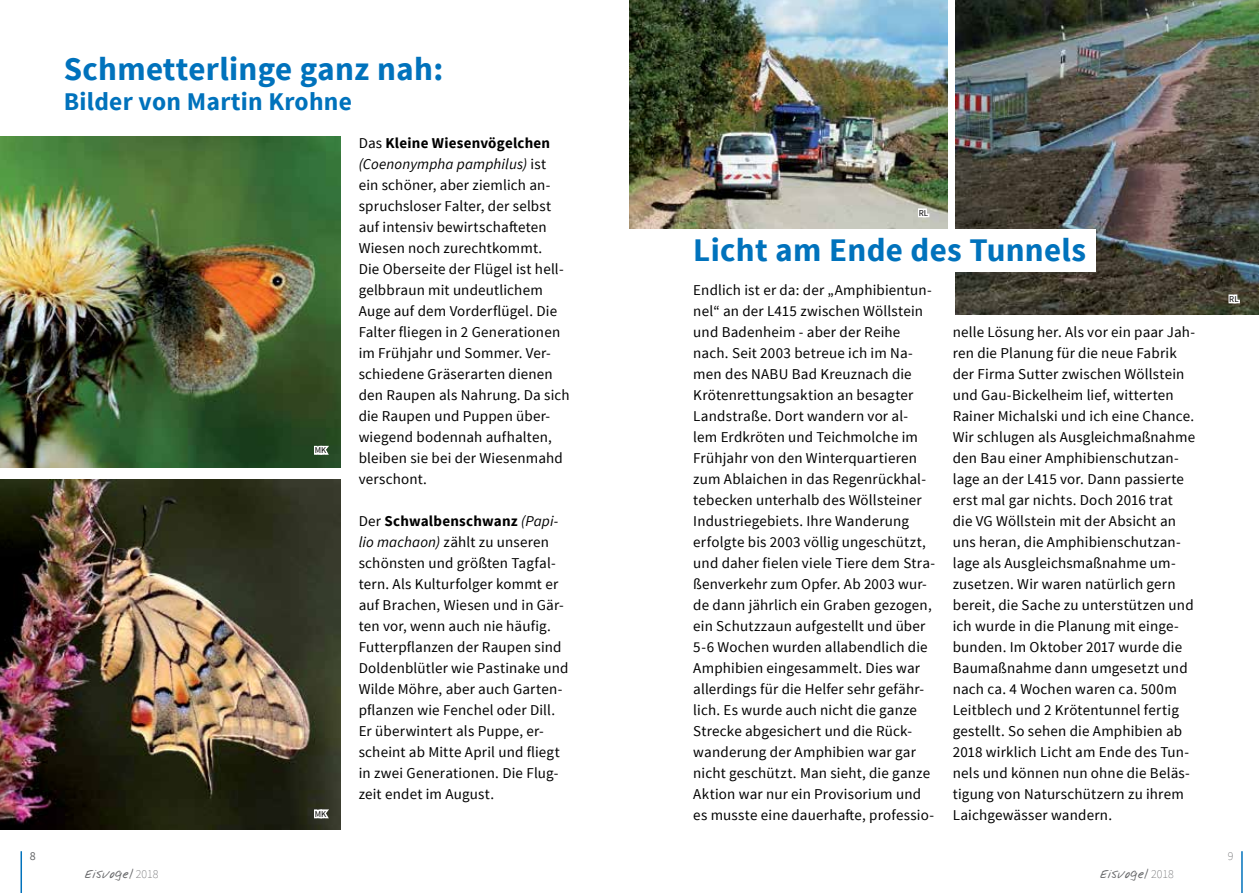
<style>
.page{position:relative;width:1259px;height:893px;background:#fff}
.page>*{position:absolute;margin:0;border:0;box-sizing:border-box;transform-origin:0 0}
.t1{font:700 33px "Source Sans Pro";letter-spacing:.01em;color:#0072bc}
.t2{font:700 25.5px "Source Sans Pro";letter-spacing:.01em;color:#0072bc}
.t3{font:15px/21px "Source Sans Pro";letter-spacing:.01em;color:#000}
.t4{font:12px "Nabu Note 4";color:#636466}
.t5{font:12px "Source Sans Pro";color:#636466}
.t6{font:200 12px "Source Sans Pro";color:#636466}
.t7{font:9px "Source Sans Pro";color:#000}
.s1{font-weight:700}
.s2{font-style:italic}
.s3{font-family:"Source Sans Pro";font-weight:200}
</style>
<div class="page">
<hr style="left:21px;top:851px;width:1px;height:42px;background:#0072bc">
<hr style="left:1241px;top:851px;width:1px;height:42px;background:#0072bc">
<img style="left:0;top:136px;width:340px;height:332px">
<img style="left:0;top:479px;width:340px;height:350px">
<svg style="left:312px;top:430px;width:20px;height:38px"></svg>
<img style="left:629px;top:0;width:318px;height:229px">
<img style="left:955px;top:0;width:304px;height:315px">
<div style="left:629px;top:230px;width:467px;height:42px;background:#fff"></div>
<svg style="left:1227px;top:292px;width:14px;height:14px"></svg>
<svg style="left:916px;top:206px;width:15px;height:14px"></svg>
<svg style="left:312px;top:794px;width:20px;height:36px"></svg>
<h1 class="t1" style="left:64px;top:48px;width:381px">Schmetterlinge ganz nah:</h1>
<h2 class="t2" style="left:64px;top:85px;width:290px">Bilder von Martin Krohne</h2>
<p class="t3" style="left:359px;top:132px;width:212px">Das <span class="s1">Kleine Wiesenvögelchen </span><span class="s2">(Coenonympha pamphilus)</span> ist<br>ein schöner, aber ziemlich an&shy;spruchsloser Falter, der selbst auf intensiv bewirtschafteten<br>Wiesen noch zurechtkommt.<br>Die Oberseite der Flügel ist hell&shy;gelbbraun mit undeutlichem<br>Auge auf dem Vorderflügel. Die<br>Falter fliegen in 2 Generationen im Frühjahr und Sommer. Ver&shy;schiedene Gräserarten dienen den Raupen als Nahrung. Da sich die Raupen und Puppen über&shy;wiegend bodennah aufhalten, bleiben sie bei der Wiesenmahd verschont.</p>
<p class="t3" style="left:359px;top:510px;width:211px">Der <span class="s1">Schwalbenschwanz</span> <span class="s2">(Papi&shy;lio machaon)</span> zählt zu unseren schönsten und größten Tagfal&shy;tern. Als Kulturfolger kommt er auf Brachen, Wiesen und in Gär&shy;ten vor, wenn auch nie häufig.<br>Futterpflanzen der Raupen sind<br>Doldenblütler wie Pastinake und<br>Wilde Möhre, aber auch Garten&shy;pflanzen wie Fenchel oder Dill.<br>Er überwintert als Puppe, er&shy;scheint ab Mitte April und fliegt in zwei Generationen. Die Flug&shy;zeit endet im August.</p>
<p class="t7" style="left:315px;top:445px;width:13px">MK</p>
<p class="t7" style="left:315px;top:808px;width:13px">MK</p>
<p class="t7" style="left:918px;top:207px;width:11px">RL</p>
<h1 class="t1" style="left:693px;top:229px;width:394px">Licht am Ende des Tunnels</h1>
<p class="t3" style="left:693px;top:279px;width:243px">Endlich ist er da: der „Amphibientun&shy;nel“ an der L415 zwischen Wöllstein und Badenheim - aber der Reihe nach. Seit 2003 betreue ich im Na&shy;men des NABU Bad Kreuznach die Krötenrettungsaktion an besagter Landstraße. Dort wandern vor al&shy;lem Erdkröten und Teichmolche im Frühjahr von den Winterquartieren zum Ablaichen in das Regenrückhal&shy;tebecken unterhalb des Wöllsteiner Industriegebiets. Ihre Wanderung erfolgte bis 2003 völlig ungeschützt, und daher fielen viele Tiere dem Stra&shy;ßenverkehr zum Opfer. Ab 2003 wur&shy;de dann jährlich ein Graben gezogen, ein Schutzzaun aufgestellt und über 5-6 Wochen wurden allabendlich die Amphibien eingesammelt. Dies war allerdings für die Helfer sehr gefähr&shy;lich. Es wurde auch nicht die ganze Strecke abgesichert und die Rück&shy;wanderung der Amphibien war gar nicht geschützt. Man sieht, die ganze Aktion war nur ein Provisorium und es musste eine dauerhafte, professio-</p>
<p class="t3" style="left:952px;top:321px;width:244px">nelle Lösung her. Als vor ein paar Jah&shy;ren die Planung für die neue Fabrik der Firma Sutter zwischen Wöllstein und Gau-Bickelheim lief, witterten Rainer Michalski und ich eine Chance.<br>Wir schlugen als Ausgleichmaßnahme den Bau einer Amphibienschutzan&shy;lage an der L415 vor. Dann passierte erst mal gar nichts. Doch 2016 trat die VG Wöllstein mit der Absicht an uns heran, die Amphibienschutzan&shy;lage als Ausgleichsmaßnahme um&shy;zusetzen. Wir waren natürlich gern bereit, die Sache zu unterstützen und ich wurde in die Planung mit einge&shy;bunden. Im Oktober 2017 wurde die Baumaßnahme dann umgesetzt und nach ca. 4 Wochen waren ca. 500m Leitblech und 2 Krötentunnel fertig gestellt. So sehen die Amphibien ab 2018 wirklich Licht am Ende des Tun&shy;nels und können nun ohne die Beläs&shy;tigung von Naturschützern zu ihrem Laichgewässer wandern.</p>
<p class="t7" style="left:1229px;top:293px;width:11px">RL</p>
<p class="t5" style="left:30px;top:849px;width:7px">8</p>
<p class="t6" style="left:1227px;top:849px;width:7px">9</p>
<p class="t4" style="left:85px;top:867px;width:75px">Eisvogel <span class="s3">2018</span></p>
<p class="t4" style="left:1100px;top:867px;width:75px">Eisvogel <span class="s3">2018</span></p>
</div>
